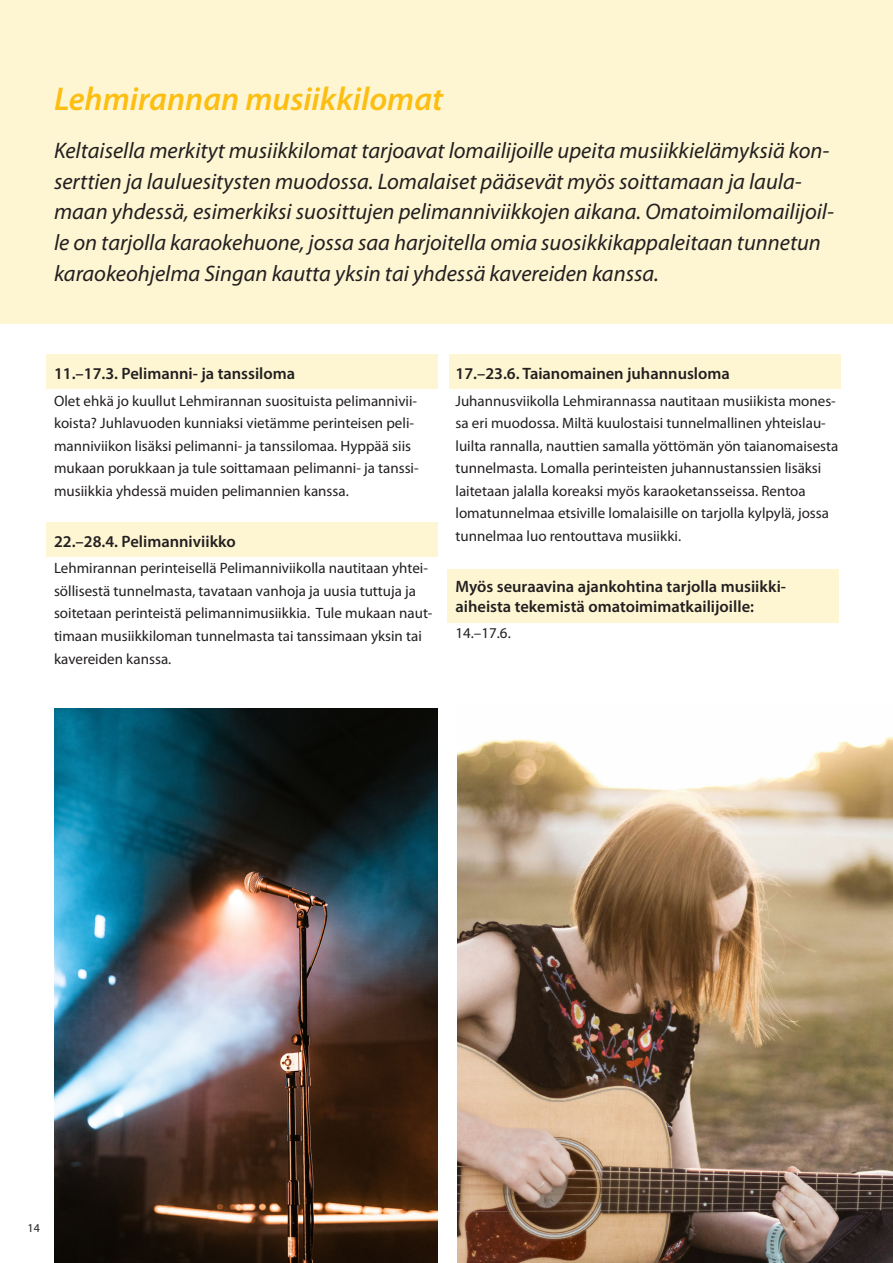
<style>
.page{position:relative;width:893px;height:1263px;background:#fff}
.page>*{position:absolute;margin:0;border:0;box-sizing:border-box;transform-origin:0 0}
.iso_otsikko{font:italic 600 33px "Myriad Pro";color:#fdbe12}
.iso_otsikko-2{font:italic 22.5px/30.9px "Myriad Pro";color:#231f20}
.väliotsikko{font:600 16.5px/19.8px "Myriad Pro";color:#231f20}
.leipis{font:600 16.5px "Myriad Pro";color:#231f20}
.leipis-2{font:15px/22.5px "Myriad Pro";color:#231f20}
.t1{font:12px "Myriad Pro";color:#231f20}
</style>
<div class="page">
<div style="left:46px;top:354px;width:391px;height:34px;background:#fef6d3"></div>
<div style="left:449px;top:354px;width:391px;height:34px;background:#fef6d3"></div>
<div style="left:448px;top:570px;width:391px;height:53px;background:#fef6d3"></div>
<div style="left:46px;top:522px;width:391px;height:34px;background:#fef6d3"></div>
<div style="left:0;top:0;width:893px;height:323px;background:#fef6d3"></div>
<img style="left:457px;top:736px;width:436px;height:527px">
<img style="left:54px;top:708px;width:383px;height:555px">
<p class="iso_otsikko" style="left:54px;top:78px;width:391px">Lehmirannan musiikkilomat</p>
<p class="iso_otsikko-2" style="left:54px;top:134px;width:781px">Keltaisella merkityt musiikkilomat tarjoavat lomailijoille upeita musiikkielämyksiä kon&shy;serttien ja lauluesitysten muodossa. Lomalaiset pääsevät myös soittamaan ja laula&shy;maan yhdessä, esimerkiksi suosittujen pelimanniviikkojen aikana. Omatoimilomailijoil&shy;le on tarjolla karaokehuone, jossa saa harjoitella omia suosikkikappaleitaan tunnetun karaokeohjelma Singan kautta yksin tai yhdessä kavereiden kanssa.</p>
<p class="väliotsikko" style="left:54px;top:363px;width:243px">11.–17.3. Pelimanni- ja tanssiloma</p>
<p class="leipis-2" style="left:54px;top:389px;width:366px">Olet ehkä jo kuullut Lehmirannan suosituista pelimannivii&shy;koista? Juhlavuoden kunniaksi vietämme perinteisen peli&shy;manniviikon lisäksi pelimanni- ja tanssilomaa. Hyppää siis mukaan porukkaan ja tule soittamaan pelimanni- ja tanssi&shy;musiikkia yhdessä muiden pelimannien kanssa.</p>
<p class="väliotsikko" style="left:54px;top:531px;width:183px">22.–28.4. Pelimanniviikko</p>
<p class="leipis-2" style="left:54px;top:557px;width:380px">Lehmirannan perinteisellä Pelimanniviikolla nautitaan yhtei&shy;söllisestä tunnelmasta, tavataan vanhoja ja uusia tuttuja ja soitetaan perinteistä pelimannimusiikkia. Tule mukaan naut&shy;timaan musiikkiloman tunnelmasta tai tanssimaan yksin tai kavereiden kanssa.</p>
<p class="leipis" style="left:455px;top:363px;width:276px">17.–23.6. Taianomainen juhannusloma</p>
<p class="leipis-2" style="left:455px;top:389px;width:384px">Juhannusviikolla Lehmirannassa nautitaan musiikista mones&shy;sa eri muodossa. Miltä kuulostaisi tunnelmallinen yhteislau&shy;luilta rannalla, nauttien samalla yöttömän yön taianomaisesta tunnelmasta. Lomalla perinteisten juhannustanssien lisäksi laitetaan jalalla koreaksi myös karaoketansseissa. Rentoa lomatunnelmaa etsiville lomalaisille on tarjolla kylpylä, jossa tunnelmaa luo rentouttava musiikki.</p>
<p class="väliotsikko" style="left:455px;top:576px;width:332px">Myös seuraavina ajankohtina tarjolla musiikki&shy;aiheista tekemistä omatoimimatkailijoille:</p>
<p class="leipis-2" style="left:455px;top:622px;width:57px">14.–17.6.</p>
<p class="t1" style="left:28px;top:1221px;width:14px">14</p>
</div>
